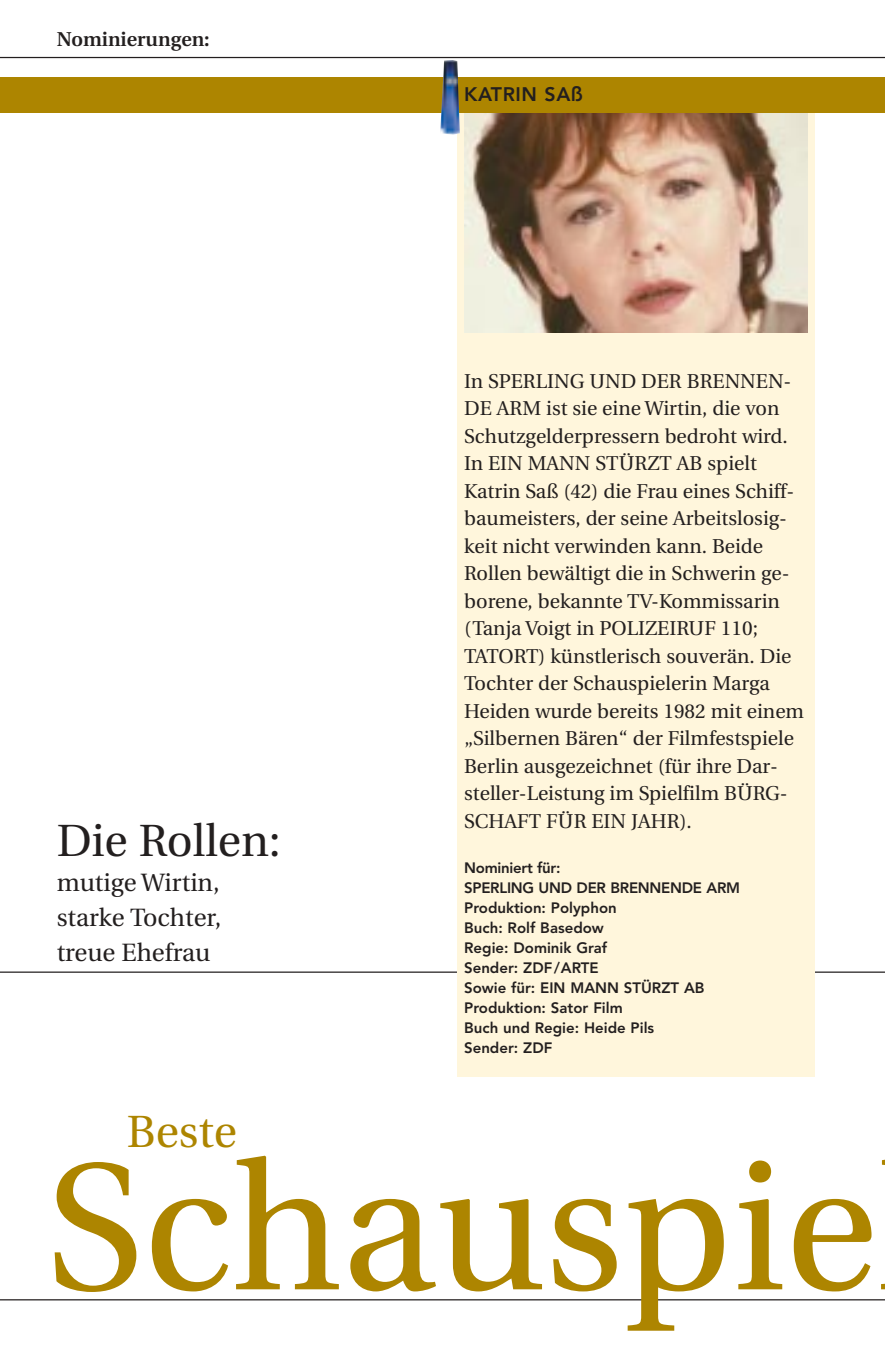
<style>
.page{position:relative;width:885px;height:1348px;background:#fff}
.page>*{position:absolute;margin:0;border:0;box-sizing:border-box;transform-origin:0 0}
.t1{font:180px "Utopia";color:#ad8500}
.t2{font:45px "Utopia";color:#231f1f}
.t3{font:45px "Utopia";color:#ad8500}
.t4{font:25px/35px "Utopia";color:#231f1f;text-align:justify}
.t5{font:20px/27.5px "Utopia";color:#231f1f}
.t6{font:600 20px "Utopia";color:#231f1f}
.t7{font:800 19.5px "Avenir";letter-spacing:.03em;color:#231f1f}
.t8{font:800 15px/20px "Avenir";color:#231f1f}
</style>
<div class="page">
<hr style="left:0;top:971px;width:885px;height:1px;background:#231f1f">
<hr style="left:0;top:57px;width:885px;height:1px;background:#231f1f">
<div style="left:457px;top:109px;width:358px;height:967px;background:#fff6dc"></div>
<img style="left:464px;top:112px;width:344px;height:220px">
<div style="left:0;top:77px;width:885px;height:35px;background:#ad8500"></div>
<hr style="left:0;top:1299px;width:885px;height:1px;background:#231f1f">
<img style="left:440px;top:60px;width:20px;height:75px">
<p class="t6" style="left:57px;top:31px;width:155px">Nominierungen:</p>
<h2 class="t2" style="left:57px;top:822px;width:226px">Die Rollen:</h2>
<p class="t4" style="left:57px;top:867px;width:166px">mutige Wirtin, starke Tochter, treue Ehefrau</p>
<h2 class="t3" style="left:127px;top:1113px;width:112px">Beste</h2>
<p class="t7" style="left:464px;top:86px;width:120px">KATRIN SAß</p>
<p class="t5" style="left:464px;top:369px;width:341px">In SPERLING UND DER BRENNEN-DE ARM ist sie eine Wirtin, die von Schutzgelderpressern bedroht wird.<br>In EIN MANN STÜRZT AB spielt Katrin Saß (42) die Frau eines Schiff&shy;baumeisters, der seine Arbeitslosig&shy;keit nicht verwinden kann. Beide Rollen bewältigt die in Schwerin ge&shy;borene, bekannte TV-Kommissarin (Tanja Voigt in POLIZEIRUF 110; TATORT) künstlerisch souverän. Die Tochter der Schauspielerin Marga Heiden wurde bereits 1982 mit einem „Silbernen Bären“ der Filmfestspiele Berlin ausgezeichnet (für ihre Dar&shy;steller-Leistung im Spielfilm BÜRG-SCHAFT FÜR EIN JAHR).</p>
<p class="t8" style="left:464px;top:859px;width:277px">Nominiert für:<br>SPERLING UND DER BRENNENDE ARM<br>Produktion: Polyphon<br>Buch: Rolf Basedow<br>Regie: Dominik Graf<br>Sender: ZDF/ARTE<br>Sowie für: EIN MANN STÜRZT AB<br>Produktion: Sator Film<br>Buch und Regie: Heide Pils<br>Sender: ZDF</p>
<h1 class="t1" style="left:46px;top:1155px;width:833px">Schauspie</h1>
</div>
